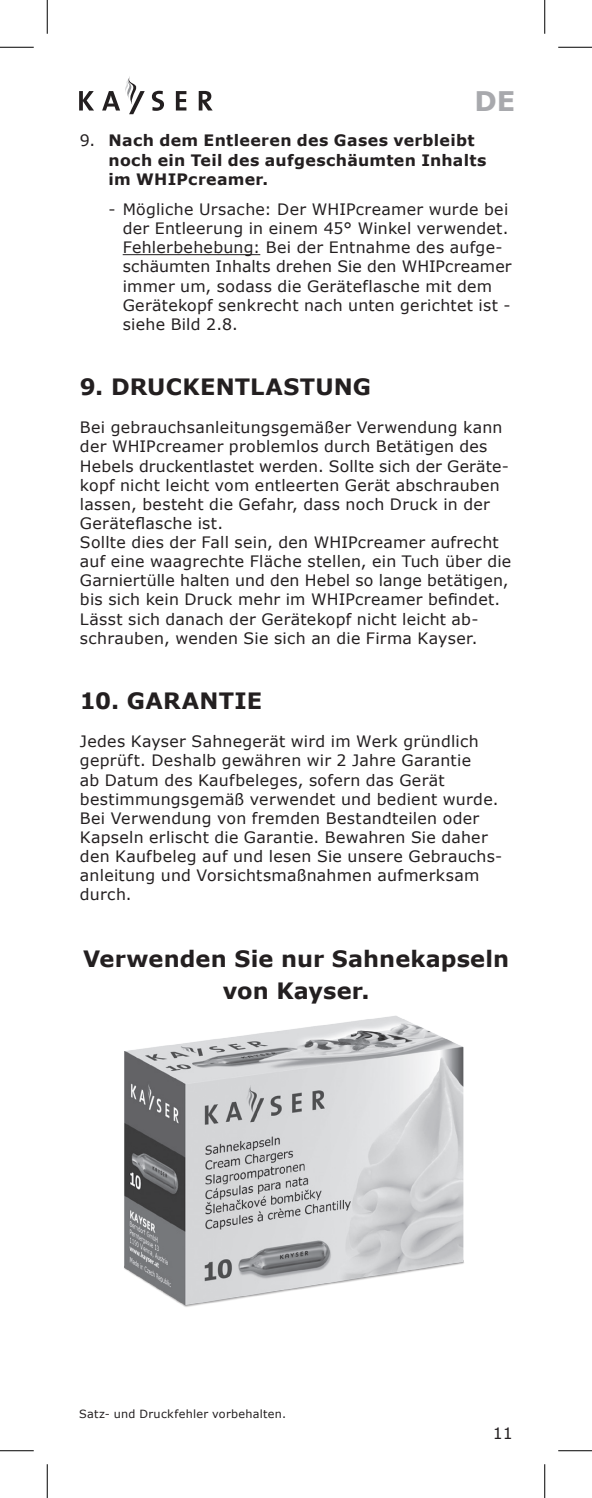
<style>
.page{position:relative;width:592px;height:1498px;background:#fff}
.page>*{position:absolute;margin:0;border:0;box-sizing:border-box;transform-origin:0 0}
.t1{font:700 27px "Verdana";color:#a8a9ad}
.t2{font:700 22.5px/31.5px "Verdana";letter-spacing:.005em;color:#231f20;text-align:center}
.t3{font:15.75px/19.1px "Verdana";letter-spacing:.015em;color:#231f20}
.t4{font:700 15.75px/19.1px "Verdana";letter-spacing:.02em;color:#231f20}
.t5{font:11.25px "Verdana";letter-spacing:.025em;color:#231f20}
.s1{font-weight:400}
</style>
<div class="page">
<svg style="left:79px;top:91px;width:15px;height:20px"></svg>
<svg style="left:152px;top:91px;width:12px;height:20px"></svg>
<svg style="left:176px;top:91px;width:10px;height:20px"></svg>
<svg style="left:199px;top:91px;width:14px;height:19px"></svg>
<svg style="left:102px;top:76px;width:43px;height:38px"></svg>
<hr style="left:123px;top:254px;width:137px;height:1px;background:#231f20">
<img style="left:124px;top:1015px;width:340px;height:292px">
<hr style="left:0;top:47px;width:34px;height:1px;background:#000">
<hr style="left:558px;top:47px;width:34px;height:1px;background:#000">
<hr style="left:0;top:1450px;width:34px;height:1px;background:#000">
<hr style="left:558px;top:1450px;width:34px;height:1px;background:#000">
<hr style="left:47px;top:0;width:1px;height:34px;background:#000">
<hr style="left:47px;top:1464px;width:1px;height:34px;background:#000">
<hr style="left:544px;top:0;width:1px;height:34px;background:#000">
<hr style="left:544px;top:1464px;width:1px;height:34px;background:#000">
<h1 class="t1" style="left:475px;top:82px;width:42px">DE</h1>
<p class="t4" style="left:109px;top:131px;width:379px;text-indent:-29px"><span class="s1">9.</span> Nach dem Entleeren des Gases verbleibt noch ein Teil des aufgeschäumten Inhalts im WHIPcreamer.</p>
<p class="t3" style="left:123px;top:200px;width:390px;text-indent:-14px">- Mögliche Ursache: Der WHIPcreamer wurde bei der Entleerung in einem 45° Winkel verwendet.<br>Fehlerbehebung: Bei der Entnahme des aufge&shy;schäumten Inhalts drehen Sie den WHIPcreamer immer um, sodass die Geräteflasche mit dem Gerätekopf senkrecht nach unten gerichtet ist - siehe Bild 2.8.</p>
<h2 class="t2" style="left:80px;top:371px;width:293px">9. DRUCKENTLASTUNG</h2>
<p class="t3" style="left:80px;top:418px;width:433px">Bei gebrauchsanleitungsgemäßer Verwendung kann der WHIPcreamer problemlos durch Betätigen des Hebels druckentlastet werden. Sollte sich der Geräte&shy;kopf nicht leicht vom entleerten Gerät abschrauben lassen, besteht die Gefahr, dass noch Druck in der Geräteflasche ist.<br>Sollte dies der Fall sein, den WHIPcreamer aufrecht auf eine waagrechte Fläche stellen, ein Tuch über die Garniertülle halten und den Hebel so lange betätigen, bis sich kein Druck mehr im WHIPcreamer befindet.<br>Lässt sich danach der Gerätekopf nicht leicht ab&shy;schrauben, wenden Sie sich an die Firma Kayser.</p>
<h2 class="t2" style="left:80px;top:684px;width:184px">10. GARANTIE</h2>
<p class="t3" style="left:80px;top:732px;width:424px">Jedes Kayser Sahnegerät wird im Werk gründlich geprüft. Deshalb gewähren wir 2 Jahre Garantie<br>ab Datum des Kaufbeleges, sofern das Gerät bestimmungsgemäß verwendet und bedient wurde.<br>Bei Verwendung von fremden Bestandteilen oder Kapseln erlischt die Garantie. Bewahren Sie daher den Kaufbeleg auf und lesen Sie unsere Gebrauchs&shy;anleitung und Vorsichtsmaßnahmen aufmerksam durch.</p>
<h2 class="t2" style="left:83px;top:943px;width:427px">Verwenden Sie nur Sahnekapseln von Kayser.</h2>
<p class="t5" style="left:79px;top:1406px;width:208px">Satz- und Druckfehler vorbehalten.</p>
<p class="t3" style="left:493px;top:1423px;width:22px">11</p>
</div>
